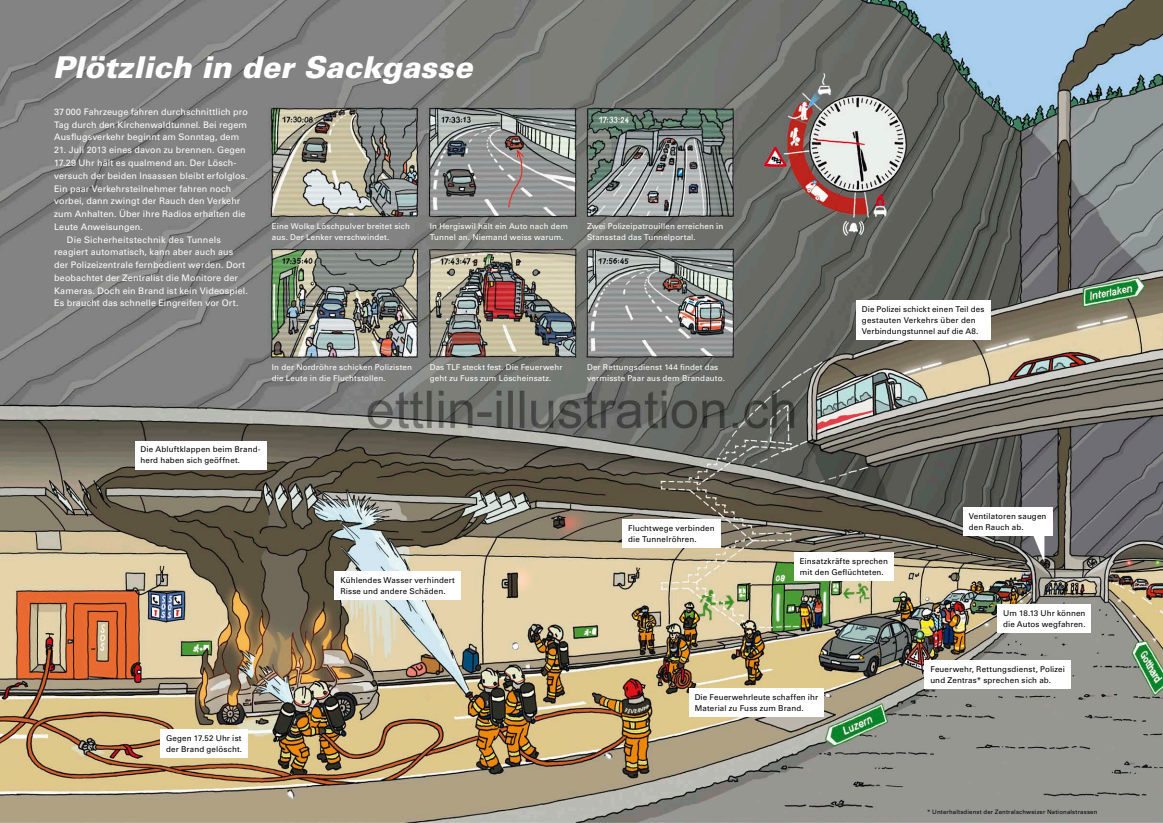
<style>
.page{position:relative;width:1163px;height:823px;background:#fff}
.page>*{position:absolute;margin:0;border:0;box-sizing:border-box;transform-origin:0 0}
.Titel_1{font:italic 900 30px "Univers LT Std";color:#fff}
.Haupttext_Zeichnung{font:9px/12.8px "Univers LT Std";letter-spacing:.01em;color:#fff}
.Zusatztext_Zeichnung{font:8px/11px "Univers LT Std";letter-spacing:.015em;color:#000}
.Zusatztext_Zeichnung-2{font:8px/11px "Univers LT Std";letter-spacing:.015em;color:#fff}
.Zusatztext_Zeichnung-3{font:6px "Univers LT Std";letter-spacing:.03em;color:#000}
</style>
<div class="page">
<img style="left:0;top:0;width:1162px;height:822px">
<div style="left:334px;top:571px;width:127px;height:28px;background:#fff"></div>
<div style="left:160px;top:729px;width:88px;height:28px;background:#fff"></div>
<div style="left:135px;top:440px;width:131px;height:29px;background:#fff"></div>
<div style="left:997px;top:604px;width:93px;height:28px;background:#fff"></div>
<div style="left:689px;top:688px;width:134px;height:28px;background:#fff"></div>
<div style="left:924px;top:660px;width:146px;height:28px;background:#fff"></div>
<div style="left:794px;top:552px;width:99px;height:28px;background:#fff"></div>
<div style="left:856px;top:300px;width:134px;height:39px;background:#fff"></div>
<div style="left:622px;top:519px;width:98px;height:28px;background:#fff"></div>
<svg style="left:1030px;top:535px;width:14px;height:27px"></svg>
<div style="left:962px;top:507px;width:90px;height:28px;background:#fff"></div>
<p class="Titel_1" style="left:53px;top:48px;width:421px">Plötzlich in der Sackgasse</p>
<p class="Haupttext_Zeichnung" style="left:54px;top:105px;width:195px;text-align:justify">37 000 Fahrzeuge fahren durchschnittlich pro Tag durch den Kirchenwaldtunnel. Bei regem Ausflugsverkehr beginnt am Sonntag, dem</p>
<p class="Haupttext_Zeichnung" style="left:54px;top:144px;width:195px">21. Juli 2013 eines davon zu brennen. Gegen 17.29 Uhr hält es qualmend an. Der Lösch&shy;versuch der beiden Insassen bleibt erfolglos.<br>Ein paar Verkehrsteilnehmer fahren noch vorbei, dann zwingt der Rauch den Verkehr zum Anhalten. Über ihre Radios erhalten die Leute Anweisungen.</p>
<p class="Haupttext_Zeichnung" style="left:54px;top:233px;width:195px;text-indent:13px">Die Sicherheitstechnik des Tunnels reagiert automatisch, kann aber auch aus der Polizeizentrale fernbedient werden. Dort beobachtet der Zentralist die Monitore der Kameras. Doch ein Brand ist kein Videospiel.<br>Es braucht das schnelle Eingreifen vor Ort.</p>
<p class="Zusatztext_Zeichnung-2" style="left:272px;top:221px;width:139px">Eine Wolke Löschpulver breitet sich aus. Der Lenker verschwindet.</p>
<p class="Zusatztext_Zeichnung-2" style="left:430px;top:221px;width:140px">In Hergiswil hält ein Auto nach dem<br>Tunnel an. Niemand weiss warum.</p>
<p class="Zusatztext_Zeichnung-2" style="left:587px;top:221px;width:138px">Zwei Polizeipatrouillen erreichen in<br>Stansstad das Tunnelportal.</p>
<p class="Zusatztext_Zeichnung" style="left:861px;top:303px;width:124px">Die Polizei schickt einen Teil des gestauten Verkehrs über den<br>Verbindungstunnel auf die A8.</p>
<p class="Zusatztext_Zeichnung-2" style="left:272px;top:361px;width:141px">In der Nordröhre schicken Polizisten die Leute in die Fluchtstollen.</p>
<p class="Zusatztext_Zeichnung-2" style="left:430px;top:361px;width:134px">Das TLF steckt fest. Die Feuerwehr geht zu Fuss zum Löscheinsatz.</p>
<p class="Zusatztext_Zeichnung-2" style="left:587px;top:361px;width:139px">Der Rettungsdienst 144 findet das vermisste Paar aus dem Brandauto.</p>
<p class="Zusatztext_Zeichnung" style="left:140px;top:444px;width:122px">Die Abluftklappen beim Brand&shy;herd haben sich geöffnet.</p>
<p class="Zusatztext_Zeichnung" style="left:166px;top:732px;width:77px">Gegen 17.52 Uhr ist der Brand gelöscht.</p>
<p class="Zusatztext_Zeichnung" style="left:340px;top:574px;width:116px">Kühlendes Wasser verhindert<br>Risse und andere Schäden.</p>
<p class="Zusatztext_Zeichnung" style="left:628px;top:522px;width:88px">Fluchtwege verbinden die Tunnelröhren.</p>
<p class="Zusatztext_Zeichnung" style="left:799px;top:555px;width:90px">Einsatzkräfte sprechen mit den Geflüchteten.</p>
<p class="Zusatztext_Zeichnung" style="left:694px;top:691px;width:125px">Die Feuerwehrleute schaffen ihr<br>Material zu Fuss zum Brand.</p>
<p class="Zusatztext_Zeichnung" style="left:968px;top:510px;width:79px">Ventilatoren saugen den Rauch ab.</p>
<p class="Zusatztext_Zeichnung" style="left:1002px;top:607px;width:84px">Um 18.13 Uhr können die Autos wegfahren.</p>
<p class="Zusatztext_Zeichnung" style="left:930px;top:663px;width:136px">Feuerwehr, Rettungsdienst, Polizei und Zentras* sprechen sich ab.</p>
<p class="Zusatztext_Zeichnung-3" style="left:927px;top:808px;width:172px">* Unterhaltsdienst der Zentralschweizer Nationalstrassen</p>
</div>
